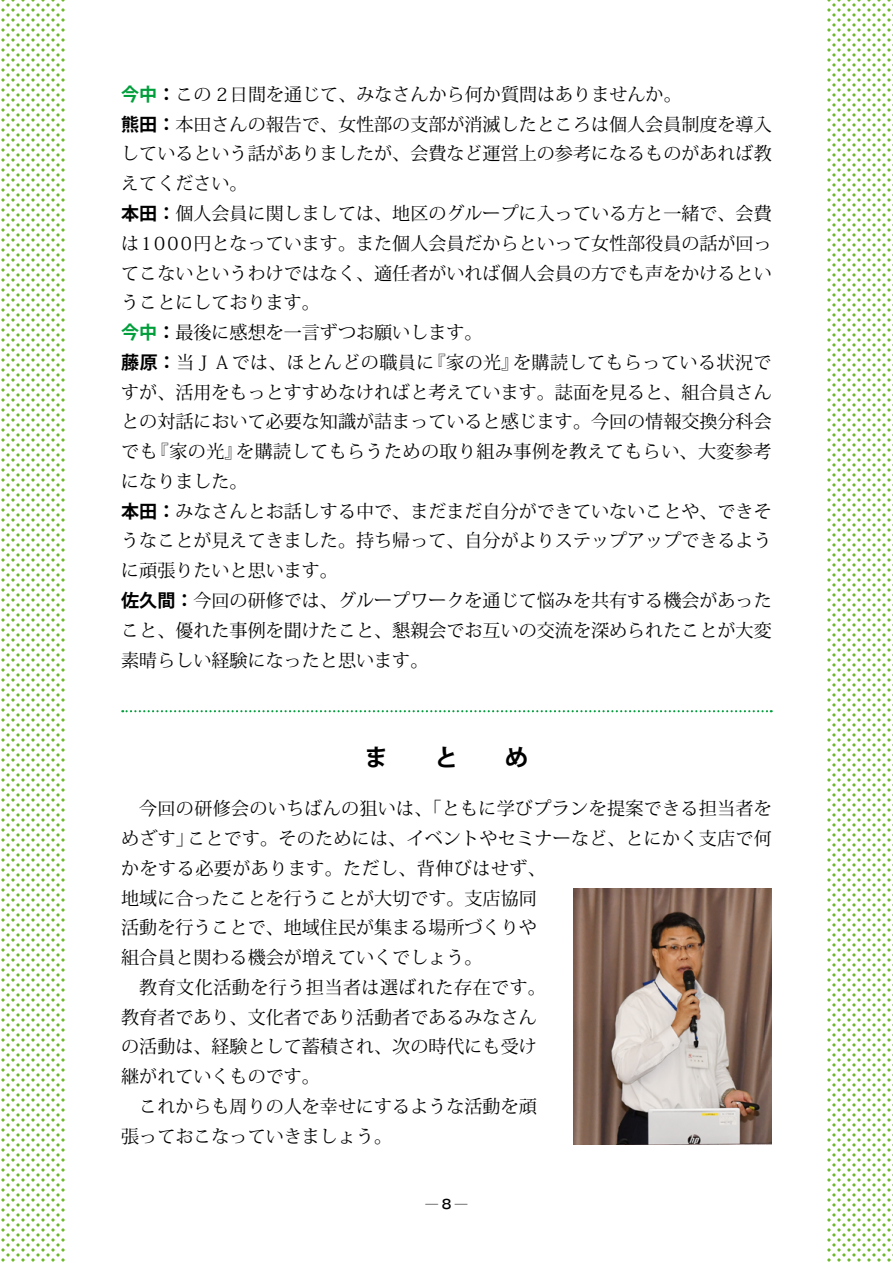
<style>
.page{position:relative;width:893px;height:1263px;background:#fff}
.page>*{position:absolute;margin:0;border:0;box-sizing:border-box;transform-origin:0 0}
.t1{font:18px/29.7px "Koz Min Pro";color:#000}
.t2{font:18px "Koz Min Pro";letter-spacing:.025em;color:#000}
.t3{font:500 12.75px "Gothic MB101 Pro";color:#000}
.s1{font-family:"Koz Go Pro";font-weight:700;color:#009e3b}
.s2{font-family:"Koz Go Pro";font-weight:700}
</style>
<div class="page">
<svg style="left:1px;top:0;width:64px;height:1262px"></svg>
<svg style="left:827px;top:0;width:66px;height:1262px"></svg>
<svg style="left:122px;top:710px;width:650px;height:2px"></svg>
<img style="left:573px;top:889px;width:199px;height:256px">
<p class="t1" style="left:121px;top:79px;width:652px"><span class="s1">今中</span><span class="s2">：</span>この 2日間を通じて、みなさんから何か質問はありませんか。<br><span class="s2">熊田：</span>本田さんの報告で、女性部の支部が消滅したところは個人会員制度を導入しているという話がありましたが、会費など運営上の参考になるものがあれば教えてください。<br><span class="s2">本田：</span>個人会員に関しましては、地区のグループに入っている方と一緒で、会費は1000円となっています。また個人会員だからといって女性部役員の話が回ってこないというわけではなく、適任者がいれば個人会員の方でも声をかけるということにしております。<br><span class="s1">今中</span><span class="s2">：</span>最後に感想を一言ずつお願いします。<br><span class="s2">藤原：</span>当ＪＡでは、ほとんどの職員に『家の光』を購読してもらっている状況ですが、活用をもっとすすめなければと考えています。誌面を見ると、組合員さんとの対話において必要な知識が詰まっていると感じます。今回の情報交換分科会でも『家の光』を購読してもらうための取り組み事例を教えてもらい、大変参考になりました。<br><span class="s2">本田：</span>みなさんとお話しする中で、まだまだ自分ができていないことや、できそうなことが見えてきました。持ち帰って、自分がよりステップアップできるように頑張りたいと思います。<br><span class="s2">佐久間：</span>今回の研修では、グループワークを通じて悩みを共有する機会があったこと、優れた事例を聞けたこと、懇親会でお互いの交流を深められたことが大変素晴らしい経験になったと思います。</p>
<p class="t1" style="left:139px;top:793px;width:634px">今回の研修会のいちばんの狙いは、「ともに学びプランを提案できる担当者を</p>
<p class="t1" style="left:121px;top:823px;width:652px">めざす」ことです。そのためには、イベントやセミナーなど、とにかく支店で何</p>
<p class="t2" style="left:121px;top:855px;width:426px">かをする必要があります。ただし、背伸びはせず、</p>
<p class="t1" style="left:121px;top:882px;width:417px">地域に合ったことを行うことが大切です。支店協同</p>
<p class="t1" style="left:121px;top:912px;width:417px">活動を行うことで、地域住民が集まる場所づくりや</p>
<p class="t1" style="left:121px;top:942px;width:363px">組合員と関わる機会が増えていくでしょう。</p>
<p class="t2" style="left:139px;top:974px;width:408px">教育文化活動を行う担当者は選ばれた存在です。</p>
<p class="t1" style="left:121px;top:1002px;width:417px">教育者であり、文化者であり活動者であるみなさん</p>
<p class="t1" style="left:121px;top:1031px;width:417px">の活動は、経験として蓄積され、次の時代にも受け</p>
<p class="t1" style="left:121px;top:1061px;width:200px">継がれていくものです。</p>
<p class="t1" style="left:139px;top:1091px;width:399px">これからも周りの人を幸せにするような活動を頑</p>
<p class="t1" style="left:121px;top:1121px;width:273px">張っておこなっていきましょう。</p>
<p class="t3" style="left:425px;top:1194px;width:43px">─8─</p>
</div>
